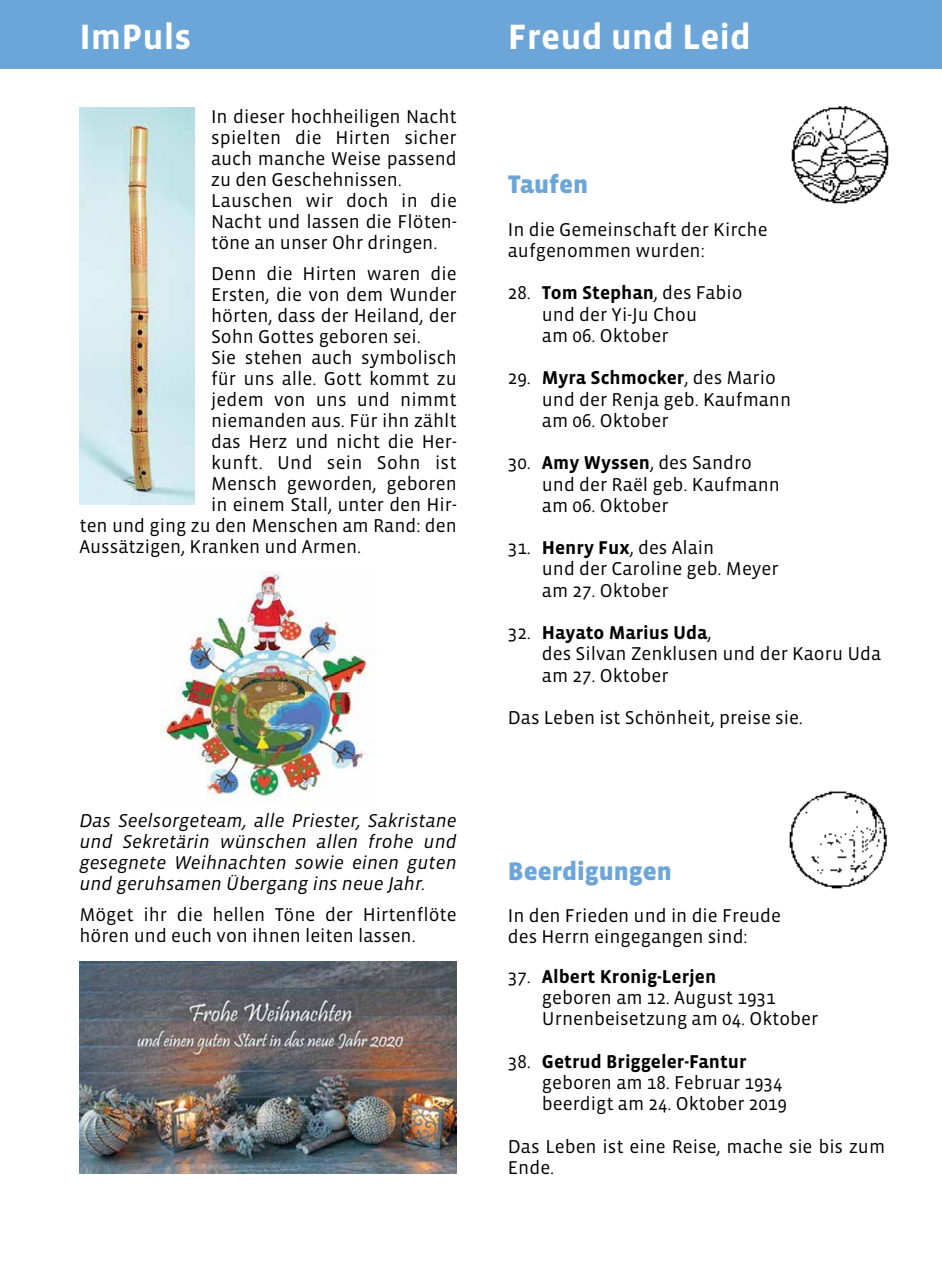
<style>
.page{position:relative;width:942px;height:1276px;background:#fff}
.page>*{position:absolute;margin:0;border:0;box-sizing:border-box;transform-origin:0 0}
.t1{font:700 36px "Vista Sans";color:#fff}
.t2{font:900 26px "Vista Sans";color:#6ca5d8}
.t3{font:19px/21.2px "Vista Sans";color:#000}
.t4{font:italic 19px/21px "Vista Sans";color:#000;text-align:justify}
.s1{font-weight:700}
</style>
<div class="page">
<div style="left:0;top:0;width:941px;height:68px;background:#6ca5d8"></div>
<img style="left:79px;top:108px;width:115px;height:397px">
<img style="left:160px;top:572px;width:215px;height:230px">
<img style="left:79px;top:961px;width:377px;height:213px">
<img style="left:791px;top:106px;width:98px;height:98px">
<img style="left:789px;top:791px;width:98px;height:98px">
<h1 class="t1" style="left:79px;top:19px;width:113px">ImPuls</h1>
<h1 class="t1" style="left:507px;top:19px;width:245px">Freud und Leid</h1>
<p class="t3" style="left:211px;top:106px;width:247px">In dieser hochheiligen Nacht spielten die Hirten sicher auch manche Weise passend zu den Geschehnissen.<br>Lauschen wir doch in die<br>Nacht und lassen die Flöten&shy;töne an unser Ohr dringen.</p>
<p class="t3" style="left:211px;top:263px;width:247px">Denn die Hirten waren die</p>
<p class="t3" style="left:211px;top:284px;width:247px">Ersten, die von dem Wunder</p>
<p class="t3" style="left:211px;top:305px;width:247px">hörten, dass der Heiland, der</p>
<p class="t3" style="left:211px;top:326px;width:211px">Sohn Gottes geboren sei.</p>
<p class="t3" style="left:211px;top:347px;width:247px">Sie stehen auch symbolisch</p>
<p class="t3" style="left:211px;top:368px;width:247px">für uns alle. Gott kommt zu</p>
<p class="t3" style="left:211px;top:389px;width:247px">jedem von uns und nimmt</p>
<p class="t3" style="left:211px;top:411px;width:247px">niemanden aus. Für ihn zählt</p>
<p class="t3" style="left:211px;top:432px;width:247px">das Herz und nicht die Her-</p>
<p class="t3" style="left:211px;top:453px;width:247px">kunft. Und sein Sohn ist</p>
<p class="t3" style="left:211px;top:474px;width:247px">Mensch geworden, geboren</p>
<p class="t3" style="left:211px;top:495px;width:247px">in einem Stall, unter den Hir-</p>
<p class="t3" style="left:79px;top:516px;width:379px">ten und ging zu den Menschen am Rand: den</p>
<p class="t3" style="left:79px;top:537px;width:283px">Aussätzigen, Kranken und Armen.</p>
<p class="t4" style="left:79px;top:810px;width:379px">Das Seelsorgeteam, alle Priester, Sakristane und Sekretärin wünschen allen frohe und gesegnete Weihnachten sowie einen guten und geruhsamen Übergang ins neue Jahr.</p>
<p class="t3" style="left:79px;top:905px;width:379px">Möget ihr die hellen Töne der Hirtenflöte hören und euch von ihnen leiten lassen.</p>
<h2 class="t2" style="left:507px;top:171px;width:82px">Taufen</h2>
<p class="t3" style="left:507px;top:219px;width:261px">In die Gemeinschaft der Kirche aufgenommen wurden:</p>
<p class="t3" style="left:541px;top:283px;width:202px;text-indent:-34px">28. <span class="s1">Tom Stephan</span>, des Fabio und der Yi-Ju Chou<br>am 06. Oktober</p>
<p class="t3" style="left:541px;top:368px;width:251px;text-indent:-34px">29. <span class="s1">Myra Schmocker</span>, des Mario und der Renja geb. Kaufmann am 06. Oktober</p>
<p class="t3" style="left:541px;top:453px;width:239px;text-indent:-34px">30. <span class="s1">Amy Wyssen</span>, des Sandro und der Raël geb. Kaufmann am 06. Oktober</p>
<p class="t3" style="left:541px;top:537px;width:238px;text-indent:-34px">31. <span class="s1">Henry Fux</span>, des Alain<br>und der Caroline geb. Meyer am 27. Oktober</p>
<p class="t3" style="left:541px;top:622px;width:341px;text-indent:-34px">32. <span class="s1">Hayato Marius Uda</span>,<br>des Silvan Zenklusen und der Kaoru Uda am 27. Oktober</p>
<p class="t3" style="left:507px;top:707px;width:296px">Das Leben ist Schönheit, preise sie.</p>
<h2 class="t2" style="left:507px;top:857px;width:165px">Beerdigungen</h2>
<p class="t3" style="left:507px;top:905px;width:274px">In den Frieden und in die Freude des Herrn eingegangen sind:</p>
<p class="t3" style="left:541px;top:966px;width:278px;text-indent:-34px">37. <span class="s1">Albert Kronig-Lerjen<br></span>geboren am 12. August 1931<br>Urnenbeisetzung am 04. Oktober</p>
<p class="t3" style="left:541px;top:1051px;width:246px;text-indent:-34px">38. <span class="s1">Getrud Briggeler-Fantur </span>geboren am 18. Februar 1934 beerdigt am 24. Oktober 2019</p>
<p class="t3" style="left:507px;top:1136px;width:379px">Das Leben ist eine Reise, mache sie bis zum<br>Ende.</p>
</div>
